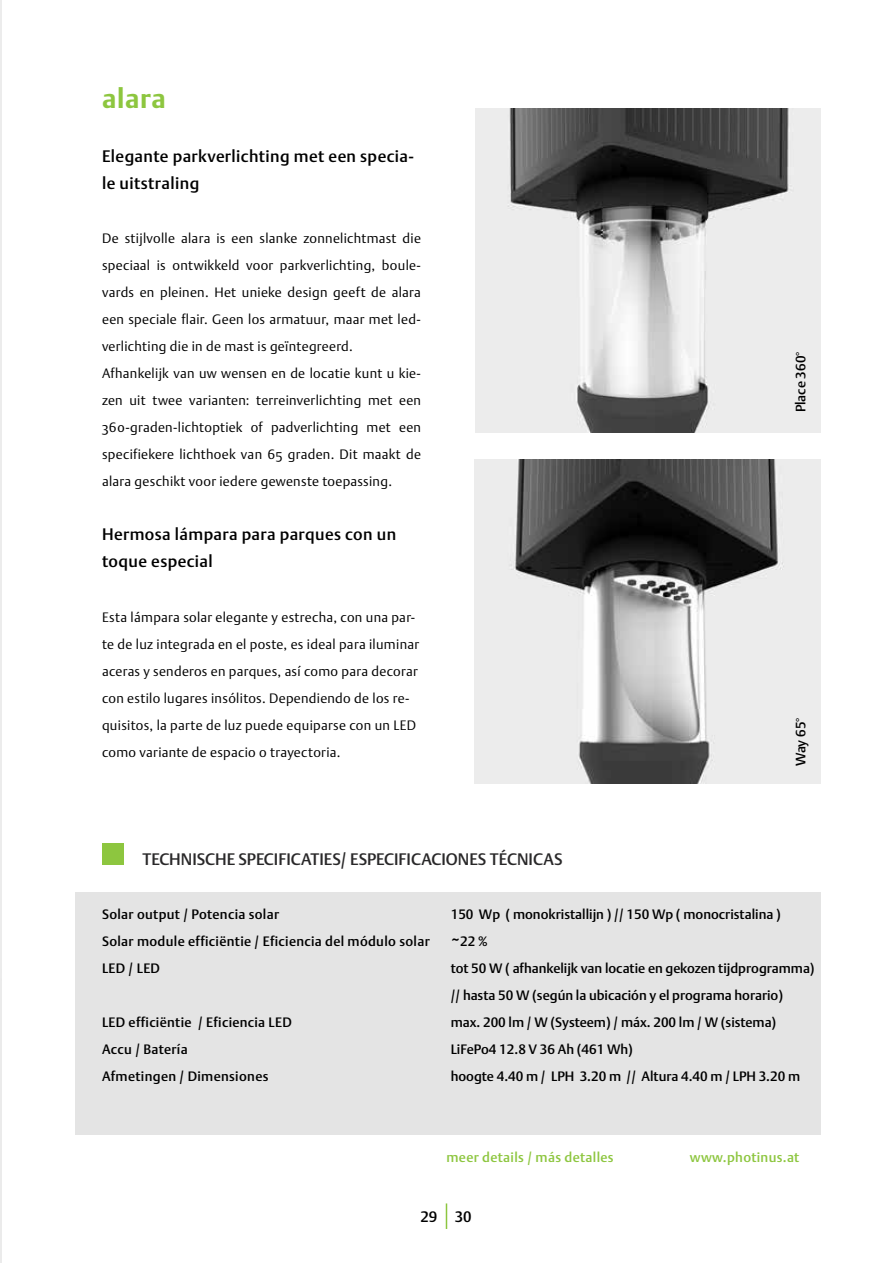
<style>
.page{position:relative;width:893px;height:1263px;background:#fff}
.page>*{position:absolute;margin:0;border:0;box-sizing:border-box;transform-origin:0 0}
.t1{font:700 27px "DTL Argo ST";letter-spacing:.025em;color:#8dc63f}
.t2{font:500 16.5px/27px "DTL Argo T";letter-spacing:.025em;color:#000}
.t3{font:500 16.5px "DTL Argo T";color:#292829}
.t4{font:500 15px "DTL Argo T";color:#000}
.t5{font:300 13.5px/27px "DTL Argo ST";letter-spacing:.025em;color:#000}
.t6{font:500 13.5px/27px "DTL Argo T";color:#000}
.t7{font:500 13.5px/27px "DTL Argo T";letter-spacing:.025em;color:#000}
.t8{font:500 13.5px "DTL Argo T";letter-spacing:.025em;color:#8dc63f}
</style>
<div class="page">
<img style="left:0;top:0;width:1px;height:1263px">
<div style="left:75px;top:892px;width:746px;height:242px;background:#e4e4e4"></div>
<div style="left:102px;top:843px;width:22px;height:22px;background:#8dc63f"></div>
<img style="left:475px;top:108px;width:346px;height:324px">
<img style="left:475px;top:459px;width:346px;height:324px">
<svg style="left:446px;top:1203px;width:1px;height:26px"></svg>
<h1 class="t1" style="left:102px;top:83px;width:65px">alara</h1>
<p class="t2" style="left:102px;top:143px;width:314px">Elegante parkverlichting met een specia&shy;le uitstraling</p>
<p class="t5" style="left:102px;top:225px;width:320px">De stijlvolle alara is een slanke zonnelichtmast die speciaal is ontwikkeld voor parkverlichting, boule&shy;vards en pleinen. Het unieke design geeft de alara een speciale flair. Geen los armatuur, maar met led&shy;verlichting die in de mast is geïntegreerd.<br>Afhankelijk van uw wensen en de locatie kunt u kie&shy;zen uit twee varianten: terreinverlichting met een 360-graden-lichtoptiek of padverlichting met een specifiekere lichthoek van 65 graden. Dit maakt de alara geschikt voor iedere gewenste toepassing.</p>
<p class="t2" style="left:102px;top:521px;width:296px">Hermosa lámpara para parques con un toque especial</p>
<p class="t5" style="left:102px;top:603px;width:319px">Esta lámpara solar elegante y estrecha, con una par&shy;te de luz integrada en el poste, es ideal para iluminar aceras y senderos en parques, así como para decorar con estilo lugares insólitos. Dependiendo de los re&shy;quisitos, la parte de luz puede equiparse con un LED como variante de espacio o trayectoria.</p>
<p class="t6" style="left:787px;top:412px;width:64px;rotate:-90deg">Place 360°</p>
<p class="t6" style="left:787px;top:766px;width:51px;rotate:-90deg">Way 65°</p>
<p class="t3" style="left:142px;top:849px;width:422px">TECHNISCHE SPECIFICATIES/ ESPECIFICACIONES TÉCNICAS</p>
<p class="t6" style="left:451px;top:900px;width:365px">150 Wp ( monokristallijn ) // 150 Wp ( monocristalina )<br>~22 %<br>tot 50 W ( afhankelijk van locatie en gekozen tijdprogramma) // hasta 50 W (según la ubicación y el programa horario) max. 200 lm / W (Systeem) / máx. 200 lm / W (sistema)<br>LiFePo4 12.8 V 36 Ah (461 Wh)<br>hoogte 4.40 m / LPH 3.20 m // Altura 4.40 m / LPH 3.20 m</p>
<p class="t7" style="left:102px;top:900px;width:329px">Solar output / Potencia solar<br>Solar module efficiëntie / Eficiencia del módulo solar<br>LED / LED</p>
<p class="t7" style="left:102px;top:1008px;width:191px">LED efficiëntie / Eficiencia LED<br>Accu / Batería<br>Afmetingen / Dimensiones</p>
<p class="t8" style="left:446px;top:1149px;width:169px">meer details / más detalles</p>
<p class="t8" style="left:690px;top:1149px;width:111px">www.photinus.at</p>
<p class="t4" style="left:421px;top:1207px;width:53px">29 30</p>
</div>
